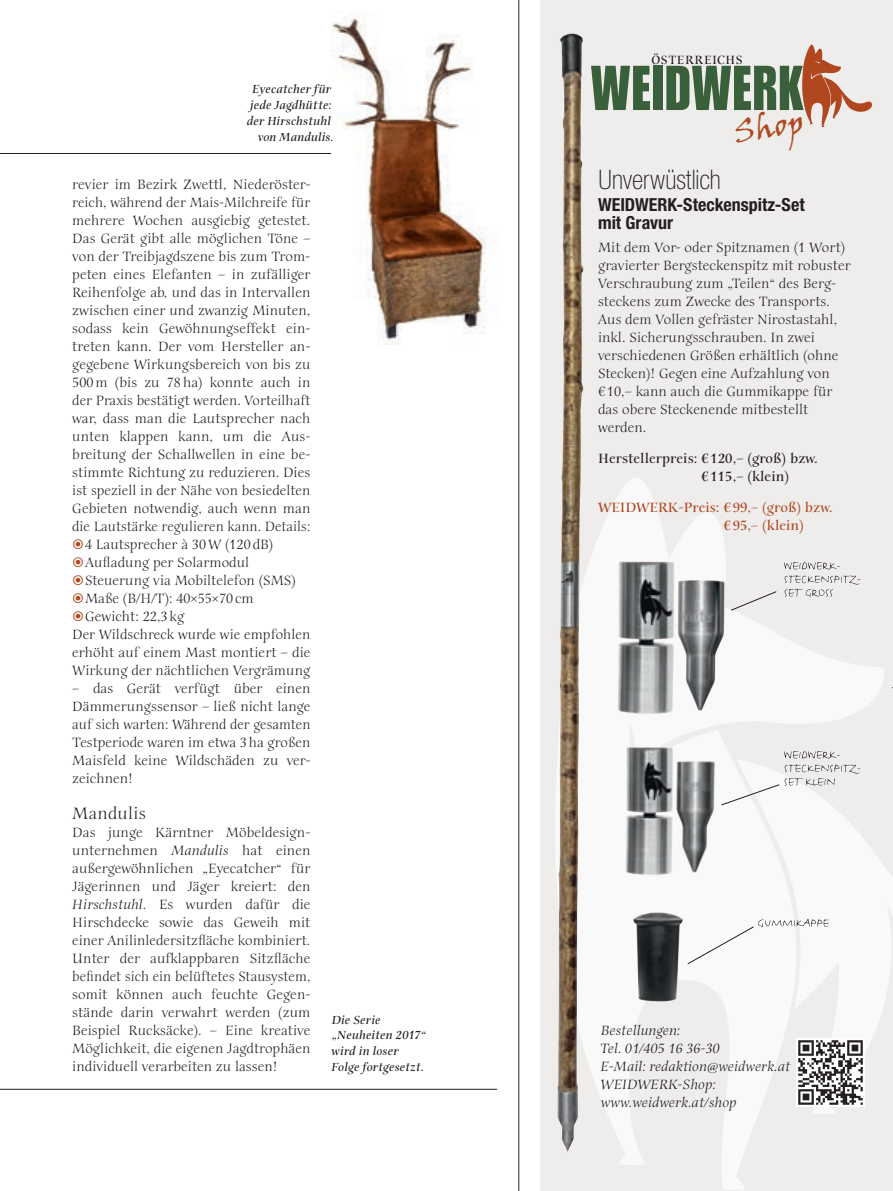
<style>
.page{position:relative;width:893px;height:1191px;background:#fff}
.page>*{position:absolute;margin:0;border:0;box-sizing:border-box;transform-origin:0 0}
.t1{font:61.95px "Impact LT Std";letter-spacing:.03em;color:#3a603b;scale:.85 1}
.t2{font:31.05px "Viner Hand ITC";color:#b0471f}
.t3{font:100 condensed 27px "Helvetica Neue LT Std";color:#231f20}
.t4{font:700 condensed 18px/18px "Helvetica Neue LT Std";color:#231f20}
.t5{font:18px "Anima ITC Std";letter-spacing:.02em;color:#231f20}
.t6{font:14.7px/18px "Anima ITC Std";letter-spacing:.005em;color:#231f20;text-align:justify}
.t7{font:italic 14.7px/18px "Anima ITC Std";letter-spacing:.005em;color:#231f20}
.t8{font:700 14.7px/18px "Anima ITC Std";letter-spacing:.005em;color:#231f20}
.t9{font:700 14.7px/18px "Anima ITC Std";letter-spacing:.005em;color:#b0471f}
.t10{font:700 13.05px "Anima ITC Std";letter-spacing:.045em;color:#231f20}
.t11{font:italic 700 12.75px/15.8px "Anima ITC Std";letter-spacing:.01em;color:#231f20;text-align:right}
.s1{font-style:italic}
</style>
<div class="page">
<hr style="left:0;top:1089px;width:829px;height:1px;background:#231f20">
<hr style="left:0;top:153px;width:829px;height:1px;background:#231f20">
<div style="left:497px;top:0;width:43px;height:1191px;background:#fff"></div>
<hr style="left:518px;top:0;width:1px;height:1191px;background:#231f20">
<img style="left:332px;top:13px;width:165px;height:331px">
<div style="left:540px;top:0;width:353px;height:1191px;background:#efedec"></div>
<svg style="left:884px;top:867px;width:9px;height:134px"></svg>
<svg style="left:584px;top:478px;width:300px;height:712px"></svg>
<svg style="left:802px;top:44px;width:70px;height:83px"></svg>
<img style="left:797px;top:1038px;width:68px;height:69px">
<img style="left:611px;top:553px;width:249px;height:189px">
<img style="left:555px;top:710px;width:227px;height:192px">
<img style="left:557px;top:33px;width:27px;height:1119px">
<img style="left:628px;top:910px;width:57px;height:92px">
<svg style="left:731px;top:591px;width:46px;height:19px"></svg>
<svg style="left:785px;top:575px;width:76px;height:21px"></svg>
<svg style="left:784px;top:562px;width:56px;height:7px"></svg>
<svg style="left:721px;top:764px;width:140px;height:41px"></svg>
<svg style="left:784px;top:751px;width:56px;height:7px"></svg>
<svg style="left:687px;top:918px;width:142px;height:46px"></svg>
<p class="t11" style="left:247px;top:82px;width:88px">Eyecatcher für jede Jagdhütte: der Hirschstuhl von Mandulis.</p>
<p class="t6" style="left:72px;top:175px;width:240px">revier im Bezirk Zwettl, Niederöster-</p>
<p class="t6" style="left:72px;top:193px;width:240px">reich, während der Mais-Milchreife für</p>
<p class="t6" style="left:72px;top:211px;width:240px">mehrere Wochen ausgiebig getestet.</p>
<p class="t6" style="left:72px;top:229px;width:240px">Das Gerät gibt alle möglichen Töne –</p>
<p class="t6" style="left:72px;top:247px;width:239px">von der Treibjagdszene bis zum Trom-</p>
<p class="t6" style="left:72px;top:265px;width:240px">peten eines Elefanten – in zufälliger</p>
<p class="t6" style="left:72px;top:283px;width:240px">Reihenfolge ab, und das in Intervallen</p>
<p class="t6" style="left:72px;top:301px;width:240px">zwischen einer und zwanzig Minuten,</p>
<p class="t6" style="left:72px;top:319px;width:239px">sodass kein Gewöhnungseffekt ein-</p>
<p class="t6" style="left:72px;top:337px;width:239px">treten kann. Der vom Hersteller an-</p>
<p class="t6" style="left:72px;top:355px;width:240px">gegebene Wirkungsbereich von bis zu</p>
<p class="t6" style="left:72px;top:373px;width:240px">500 m (bis zu 78 ha) konnte auch in</p>
<p class="t6" style="left:72px;top:391px;width:240px">der Praxis bestätigt werden. Vorteilhaft</p>
<p class="t6" style="left:72px;top:409px;width:240px">war, dass man die Lautsprecher nach</p>
<p class="t6" style="left:72px;top:427px;width:239px">unten klappen kann, um die Aus-</p>
<p class="t6" style="left:72px;top:445px;width:240px">breitung der Schallwellen in eine be-</p>
<p class="t6" style="left:72px;top:463px;width:239px">stimmte Richtung zu reduzieren. Dies</p>
<p class="t6" style="left:72px;top:481px;width:240px">ist speziell in der Nähe von besiedelten</p>
<p class="t6" style="left:72px;top:499px;width:240px">Gebieten notwendig, auch wenn man</p>
<p class="t6" style="left:72px;top:517px;width:240px">die Lautstärke regulieren kann. Details:</p>
<p class="t6" style="left:85px;top:535px;width:190px">4 Lautsprecher à 30W (120 dB)</p>
<p class="t6" style="left:85px;top:553px;width:166px">Aufladung per Solarmodul</p>
<p class="t6" style="left:85px;top:571px;width:212px">Steuerung via Mobiltelefon (SMS)</p>
<p class="t6" style="left:85px;top:589px;width:170px">Maße (B/H/T): 40×55×70 cm</p>
<p class="t6" style="left:85px;top:607px;width:101px">Gewicht: 22,3 kg</p>
<p class="t6" style="left:72px;top:625px;width:240px">Der Wildschreck wurde wie empfohlen</p>
<p class="t6" style="left:72px;top:643px;width:240px">erhöht auf einem Mast montiert – die</p>
<p class="t6" style="left:72px;top:661px;width:240px">Wirkung der nächtlichen Vergrämung</p>
<p class="t6" style="left:72px;top:679px;width:240px">– das Gerät verfügt über einen Dämmerungssensor – ließ nicht lange auf sich warten: Während der gesamten Testperiode waren im etwa 3ha großen Maisfeld keine Wildschäden zu ver&shy;zeichnen!</p>
<p class="t5" style="left:72px;top:803px;width:75px">Mandulis</p>
<p class="t6" style="left:72px;top:823px;width:240px">Das junge Kärntner Möbeldesign&shy;unternehmen <span class="s1">Mandulis</span> hat einen außergewöhnlichen „Eyecatcher“ für Jägerinnen und Jäger kreiert: den <span class="s1">Hirschstuhl</span>. Es wurden dafür die Hirschdecke sowie das Geweih mit einer Anilinledersitzfläche kombiniert.<br>Unter der aufklappbaren Sitzfläche befindet sich ein belüftetes Stausystem, somit können auch feuchte Gegen&shy;stände darin verwahrt werden (zum Beispiel Rucksäcke). – Eine kreative Möglichkeit, die eigenen Jagdtrophäen individuell verarbeiten zu lassen!</p>
<p class="t11" style="left:332px;top:1012px;width:96px;text-align:left">Die Serie „Neuheiten 2017“ wird in loser<br>Folge fortgesetzt.</p>
<p class="t10" style="left:651px;top:52px;width:93px">ÖSTERREICHS</p>
<h1 class="t1" style="left:591px;top:52px;width:251px">WEIDWERK</h1>
<h2 class="t2" style="left:731px;top:113px;width:72px;rotate:-10deg">Shop</h2>
<h3 class="t3" style="left:599px;top:164px;width:124px">Unverwüstlich</h3>
<p class="t4" style="left:598px;top:196px;width:208px">WEIDWERK-Steckenspitz-Set mit Gravur</p>
<p class="t6" style="left:598px;top:239px;width:254px;text-align:left">Mit dem Vor- oder Spitznamen (1 Wort) gravierter Bergsteckenspitz mit robuster Verschraubung zum „Teilen“ des Berg&shy;steckens zum Zwecke des Transports.<br>Aus dem Vollen gefräster Nirostastahl, inkl. Sicherungsschrauben. In zwei verschiedenen Größen erhältlich (ohne Stecken)! Gegen eine Aufzahlung von<br>€ 10,– kann auch die Gummikappe für das obere Steckenende mitbestellt werden.</p>
<p class="t8" style="left:701px;top:449px;width:118px;text-indent:-103px">Herstellerpreis: € 120,– (groß) bzw. € 115,– (klein)</p>
<p class="t9" style="left:723px;top:498px;width:111px;text-indent:-125px">WEIDWERK-Preis: € 99,– (groß) bzw. € 95,– (klein)</p>
<p class="t7" style="left:600px;top:1021px;width:192px">Bestellungen:<br>Tel. 01/405 16 36-30<br>E-Mail: redaktion@weidwerk.at<br>WEIDWERK-Shop: www.weidwerk.at/shop</p>
</div>
